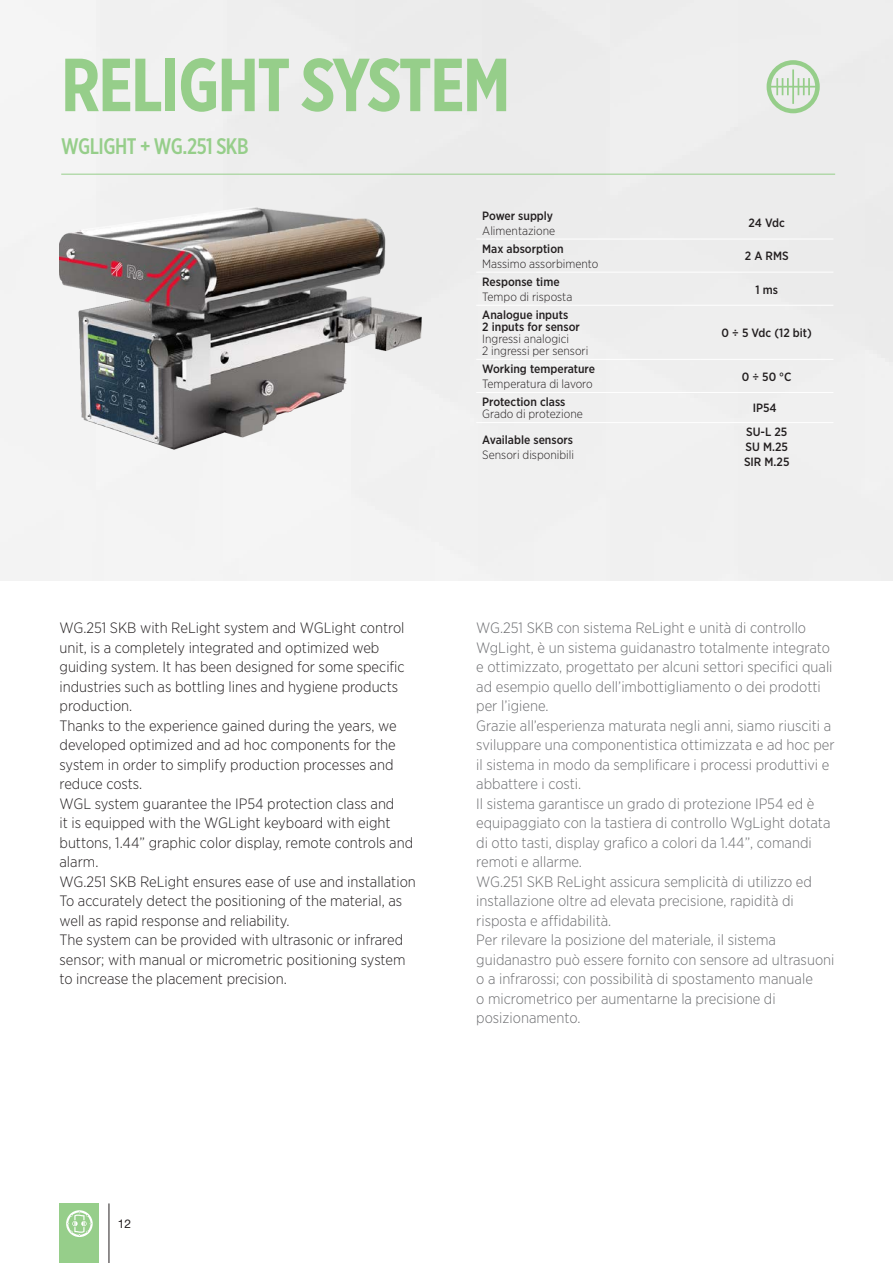
<style>
.page{position:relative;width:893px;height:1263px;background:#fff}
.page>*{position:absolute;margin:0;border:0;box-sizing:border-box;transform-origin:0 0}
.Testo_Inglese_2{font:700 75px "Gotham X Narrow";letter-spacing:-.02em;color:#96ce8a}
.Testo_Inglese_2-2{font:500 22.5px "Gotham X Narrow";letter-spacing:-.02em;color:#96ce8a}
.paragrafo_testi_ital{font:300 15px/19.5px "Gotham Narrow";color:#6c6d70}
.paragrafo_testi_ital-2{font:300 15px/19.5px "Gotham Narrow";color:#231f20}
.t1{font:500 12px "Gotham Narrow";color:#231f20}
.t2{font:300 12px "Gotham Narrow";color:#231f20}
.t3{font:12px "Helvetica Neue LT Pro";color:#231f20}
</style>
<div class="page">
<hr style="left:109px;top:1203px;width:1px;height:60px;background:#231f20">
<div style="left:60px;top:1203px;width:39px;height:60px;background:#96ce8a"></div>
<svg style="left:66px;top:1210px;width:27px;height:27px"></svg>
<div style="left:0;top:0;width:893px;height:580px;background:#efefef"></div>
<hr style="left:476px;top:239px;width:224px;height:1px;background:#fff">
<hr style="left:700px;top:239px;width:133px;height:1px;background:#fff">
<hr style="left:476px;top:272px;width:224px;height:1px;background:#fff">
<hr style="left:700px;top:272px;width:133px;height:1px;background:#fff">
<hr style="left:476px;top:305px;width:224px;height:1px;background:#fff">
<hr style="left:700px;top:305px;width:133px;height:1px;background:#fff">
<hr style="left:476px;top:359px;width:224px;height:1px;background:#fff">
<hr style="left:700px;top:359px;width:133px;height:1px;background:#fff">
<hr style="left:476px;top:392px;width:224px;height:1px;background:#fff">
<hr style="left:700px;top:392px;width:133px;height:1px;background:#fff">
<hr style="left:476px;top:422px;width:224px;height:1px;background:#fff">
<hr style="left:700px;top:422px;width:133px;height:1px;background:#fff">
<svg style="left:769px;top:69px;width:48px;height:35px"></svg>
<div style="left:767px;top:60px;width:53px;height:53px;border:5px solid #96ce8a;border-radius:50%"></div>
<hr style="left:61px;top:174px;width:774px;height:1px;background:#96ce8a">
<img style="left:60px;top:207px;width:362px;height:243px">
<p class="Testo_Inglese_2" style="left:61px;top:39px;width:450px">RELIGHT SYSTEM</p>
<p class="Testo_Inglese_2-2" style="left:61px;top:132px;width:189px">WGLIGHT + WG.251 SKB</p>
<p class="t1" style="left:482px;top:208px;width:72px">Power supply</p>
<p class="t2" style="left:482px;top:223px;width:75px">Alimentazione</p>
<p class="t1" style="left:482px;top:241px;width:83px">Max absorption</p>
<p class="t2" style="left:482px;top:256px;width:118px">Massimo assorbimento</p>
<p class="t1" style="left:482px;top:274px;width:79px">Response time</p>
<p class="t2" style="left:482px;top:289px;width:92px">Tempo di risposta</p>
<p class="t1" style="left:482px;top:307px;width:88px">Analogue inputs</p>
<p class="t1" style="left:482px;top:319px;width:99px">2 inputs for sensor</p>
<p class="t2" style="left:482px;top:332px;width:88px">Ingressi analogici</p>
<p class="t2" style="left:482px;top:344px;width:108px">2 ingressi per sensori</p>
<p class="t1" style="left:482px;top:361px;width:114px">Working temperature</p>
<p class="t2" style="left:482px;top:377px;width:112px">Temperatura di lavoro</p>
<p class="t1" style="left:482px;top:394px;width:85px">Protection class</p>
<p class="t2" style="left:482px;top:407px;width:102px">Grado di protezione</p>
<p class="t1" style="left:482px;top:432px;width:92px">Available sensors</p>
<p class="t2" style="left:482px;top:447px;width:93px">Sensori disponibili</p>
<p class="t1" style="left:749px;top:215px;width:38px">24 Vdc</p>
<p class="t1" style="left:745px;top:249px;width:45px">2 A RMS</p>
<p class="t1" style="left:755px;top:282px;width:24px">1 ms</p>
<p class="t1" style="left:722px;top:325px;width:92px">0 ÷ 5 Vdc (12 bit)</p>
<p class="t1" style="left:742px;top:369px;width:51px">0 ÷ 50 °C</p>
<p class="t1" style="left:753px;top:400px;width:25px">IP54</p>
<p class="t1" style="left:746px;top:425px;width:43px">SU-L 25</p>
<p class="t1" style="left:745px;top:440px;width:44px">SU M.25</p>
<p class="t1" style="left:744px;top:455px;width:47px">SIR M.25</p>
<p class="paragrafo_testi_ital-2" style="left:60px;top:618px;width:347px">WG.251 SKB with ReLight system and WGLight control unit, is a completely integrated and optimized web guiding system. It has been designed for some specific industries such as bottling lines and hygiene products production.</p>
<p class="paragrafo_testi_ital-2" style="left:60px;top:715px;width:339px">Thanks to the experience gained during the years, we</p>
<p class="paragrafo_testi_ital-2" style="left:60px;top:735px;width:338px">developed optimized and ad hoc components for the system in order to simplify production processes and reduce costs.</p>
<p class="paragrafo_testi_ital-2" style="left:60px;top:793px;width:355px">WGL system guarantee the IP54 protection class and<br>it is equipped with the WGLight keyboard with eight buttons, 1.44” graphic color display, remote controls and alarm.</p>
<p class="paragrafo_testi_ital-2" style="left:60px;top:871px;width:358px">WG.251 SKB ReLight ensures ease of use and installation</p>
<p class="paragrafo_testi_ital-2" style="left:60px;top:891px;width:344px">To accurately detect the positioning of the material, as well as rapid response and reliability.</p>
<p class="paragrafo_testi_ital-2" style="left:60px;top:930px;width:347px">The system can be provided with ultrasonic or infrared sensor; with manual or micrometric positioning system to increase the placement precision.</p>
<p class="paragrafo_testi_ital" style="left:476px;top:618px;width:358px">WG.251 SKB con sistema ReLight e unità di controllo WgLight, è un sistema guidanastro totalmente integrato e ottimizzato, progettato per alcuni settori specifici quali ad esempio quello dell’imbottigliamento o dei prodotti per l’igiene.</p>
<p class="paragrafo_testi_ital" style="left:476px;top:715px;width:360px">Grazie all’esperienza maturata negli anni, siamo riusciti a sviluppare una componentistica ottimizzata e ad hoc per il sistema in modo da semplificare i processi produttivi e abbattere i costi.</p>
<p class="paragrafo_testi_ital" style="left:476px;top:793px;width:356px">Il sistema garantisce un grado di protezione IP54 ed è equipaggiato con la tastiera di controllo WgLight dotata di otto tasti, display grafico a colori da 1.44”, comandi remoti e allarme.</p>
<p class="paragrafo_testi_ital" style="left:476px;top:871px;width:337px">WG.251 SKB ReLight assicura semplicità di utilizzo ed installazione oltre ad elevata precisione, rapidità di risposta e affidabilità.</p>
<p class="paragrafo_testi_ital" style="left:476px;top:930px;width:360px">Per rilevare la posizione del materiale, il sistema guidanastro può essere fornito con sensore ad ultrasuoni o a infrarossi; con possibilità di spostamento manuale<br>o micrometrico per aumentarne la precisione di posizionamento.</p>
<p class="t3" style="left:118px;top:1216px;width:15px">12</p>
</div>
